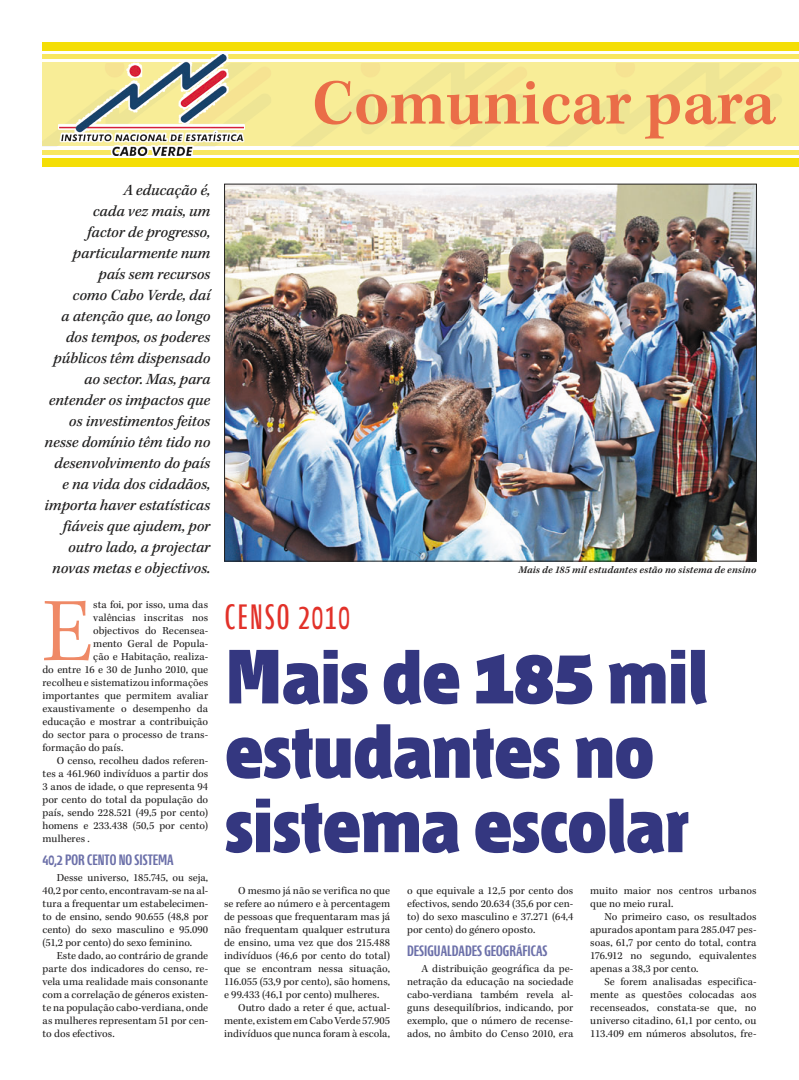
<style>
.page{position:relative;width:799px;height:1080px;background:#fff}
.page>*{position:absolute;margin:0;border:0;box-sizing:border-box;transform-origin:0 0}
.t1{font:300 93px "Kepler Std";color:#ef8966}
.t2{font:900 76.4px/74.4px "Fontana ND Gg";color:#343780;scale:.92 1}
.t3{font:600 66.4px "Kepler Std";color:#ea6d48}
.t4{font:35.1px "Fontana ND Gg";letter-spacing:.08em;color:#e23129;scale:.92 1}
.t5{font:italic 500 16px/21px "Kepler Std";letter-spacing:-.005em;color:#222121;text-align:right}
.t6{font:600 15px "Fontana ND Gg";color:#6c70a9}
.t7{font:11px/13px "Kepler Std";color:#222121;text-align:justify}
.t8{font:italic 600 10.5px "Kepler Std";letter-spacing:.01em;color:#222121}
</style>
<div class="page">
<img style="left:226px;top:186px;width:529px;height:373px">
<div style="left:43px;top:43px;width:756px;height:8px;background:#f4de06"></div>
<hr style="left:43px;top:55px;width:756px;height:4px;background:#f8e760">
<div style="left:43px;top:158px;width:756px;height:8px;background:#f4de06"></div>
<hr style="left:43px;top:150px;width:756px;height:4px;background:#f8e760">
<svg style="left:58px;top:54px;width:187px;height:102px"></svg>
<img style="left:60px;top:54px;width:184px;height:101px">
<p class="t3" style="left:312px;top:65px;width:465px">Comunicar para</p>
<p class="t5" style="left:44px;top:180px;width:167px">A educação é,<br>cada vez mais, um<br>factor de progresso, particularmente num país sem recursos<br>como Cabo Verde, daí<br>a atenção que, ao longo dos tempos, os poderes públicos têm dispensado ao sector. Mas, para entender os impactos que os investimentos feitos nesse domínio têm tido no desenvolvimento do país e na vida dos cidadãos, importa haver estatísticas fiáveis que ajudem, por outro lado, a projectar novas metas e objectivos.</p>
<p class="t1" style="left:43px;top:579px;width:52px">E</p>
<p class="t7" style="left:93px;top:599px;width:116px">sta foi, por isso, uma das</p>
<p class="t7" style="left:93px;top:612px;width:116px">valências inscritas nos</p>
<p class="t7" style="left:93px;top:625px;width:116px">objectivos do Recensea-</p>
<p class="t7" style="left:93px;top:638px;width:116px">mento Geral de Popula-</p>
<p class="t7" style="left:93px;top:651px;width:116px">ção e Habitação, realiza-</p>
<p class="t7" style="left:43px;top:664px;width:167px">do entre 16 e 30 de Junho 2010, que</p>
<p class="t7" style="left:43px;top:677px;width:167px">recolheu e sistematizou informações</p>
<p class="t7" style="left:43px;top:690px;width:167px">importantes que permitem avaliar</p>
<p class="t7" style="left:43px;top:703px;width:167px">exaustivamente o desempenho da</p>
<p class="t7" style="left:43px;top:716px;width:167px">educação e mostrar a contribuição</p>
<p class="t7" style="left:43px;top:729px;width:167px">do sector para o processo de trans-</p>
<p class="t7" style="left:43px;top:742px;width:82px">formação do país.</p>
<p class="t7" style="left:57px;top:755px;width:153px">O censo, recolheu dados referen-</p>
<p class="t7" style="left:43px;top:768px;width:167px">tes a 461.960 indivíduos a partir dos</p>
<p class="t7" style="left:43px;top:781px;width:167px">3 anos de idade, o que representa 94</p>
<p class="t7" style="left:43px;top:794px;width:167px">por cento do total da população do</p>
<p class="t7" style="left:43px;top:807px;width:167px">país, sendo 228.521 (49,5 por cento)</p>
<p class="t7" style="left:43px;top:820px;width:167px">homens e 233.438 (50,5 por cento)</p>
<p class="t7" style="left:43px;top:833px;width:49px">mulheres .</p>
<p class="t6" style="left:43px;top:853px;width:133px">40,2 POR CENTO NO SISTEMA</p>
<p class="t7" style="left:57px;top:872px;width:153px">Desse universo, 185.745, ou seja,</p>
<p class="t7" style="left:43px;top:885px;width:167px">40,2 por cento, encontravam-se na al-</p>
<p class="t7" style="left:43px;top:898px;width:167px">tura a frequentar um estabelecimen-</p>
<p class="t7" style="left:43px;top:911px;width:167px">to de ensino, sendo 90.655 (48,8 por</p>
<p class="t7" style="left:43px;top:924px;width:167px">cento) do sexo masculino e 95.090</p>
<p class="t7" style="left:43px;top:937px;width:151px">(51,2 por cento) do sexo feminino.</p>
<p class="t7" style="left:57px;top:950px;width:153px">Este dado, ao contrário de grande</p>
<p class="t7" style="left:43px;top:963px;width:167px">parte dos indicadores do censo, re-</p>
<p class="t7" style="left:43px;top:976px;width:167px">vela uma realidade mais consonante</p>
<p class="t7" style="left:43px;top:989px;width:167px">com a correlação de géneros existen-</p>
<p class="t7" style="left:43px;top:1002px;width:167px">te na população cabo-verdiana, onde</p>
<p class="t7" style="left:43px;top:1015px;width:167px">as mulheres representam 51 por cen-</p>
<p class="t7" style="left:43px;top:1028px;width:74px">to dos efectivos.</p>
<p class="t8" style="left:518px;top:564px;width:239px">Mais de 185 mil estudantes estão no sistema de ensino</p>
<p class="t4" style="left:225px;top:600px;width:137px">CENSO 2010</p>
<p class="t2" style="left:225px;top:644px;width:526px">Mais de 185 mil estudantes no sistema escolar</p>
<p class="t7" style="left:238px;top:885px;width:153px">O mesmo já não se verifica no que</p>
<p class="t7" style="left:224px;top:898px;width:168px">se refere ao número e à percentagem</p>
<p class="t7" style="left:224px;top:911px;width:168px">de pessoas que frequentaram mas já</p>
<p class="t7" style="left:224px;top:924px;width:168px">não frequentam qualquer estrutura</p>
<p class="t7" style="left:224px;top:937px;width:168px">de ensino, uma vez que dos 215.488</p>
<p class="t7" style="left:224px;top:950px;width:168px">indivíduos (46,6 por cento do total)</p>
<p class="t7" style="left:224px;top:963px;width:168px">que se encontram nessa situação,</p>
<p class="t7" style="left:224px;top:976px;width:168px">116.055 (53,9 por cento), são homens,</p>
<p class="t7" style="left:224px;top:989px;width:157px">e 99.433 (46,1 por cento) mulheres.</p>
<p class="t7" style="left:238px;top:1002px;width:153px">Outro dado a reter é que, actual-</p>
<p class="t7" style="left:224px;top:1015px;width:168px">mente, existem em Cabo Verde 57.905</p>
<p class="t7" style="left:224px;top:1028px;width:168px">indivíduos que nunca foram à escola,</p>
<p class="t7" style="left:407px;top:885px;width:168px">o que equivale a 12,5 por cento dos efectivos, sendo 20.634 (35,6 por cen&shy;to) do sexo masculino e 37.271 (64,4 por cento) do género oposto.</p>
<p class="t6" style="left:407px;top:944px;width:142px">DESIGUALDADES GEOGRÁFICAS</p>
<p class="t7" style="left:407px;top:963px;width:168px;text-indent:14px">A distribuição geográfica da pe&shy;netração da educação na sociedade cabo-verdiana também revela al&shy;guns desequilíbrios, indicando, por exemplo, que o número de recense&shy;ados, no âmbito do Censo 2010, era</p>
<p class="t7" style="left:590px;top:885px;width:168px">muito maior nos centros urbanos</p>
<p class="t7" style="left:590px;top:898px;width:85px">que no meio rural.</p>
<p class="t7" style="left:604px;top:911px;width:153px">No primeiro caso, os resultados</p>
<p class="t7" style="left:590px;top:924px;width:168px">apurados apontam para 285.047 pes-</p>
<p class="t7" style="left:590px;top:937px;width:168px">soas, 61,7 por cento do total, contra</p>
<p class="t7" style="left:590px;top:950px;width:168px">176.912 no segundo, equivalentes</p>
<p class="t7" style="left:590px;top:963px;width:110px">apenas a 38,3 por cento.</p>
<p class="t7" style="left:604px;top:976px;width:153px">Se forem analisadas especifica-</p>
<p class="t7" style="left:590px;top:989px;width:168px">mente as questões colocadas aos</p>
<p class="t7" style="left:590px;top:1002px;width:168px">recenseados, constata-se que, no</p>
<p class="t7" style="left:590px;top:1015px;width:168px">universo citadino, 61,1 por cento, ou</p>
<p class="t7" style="left:590px;top:1028px;width:168px">113.409 em números absolutos, fre-</p>
</div>
